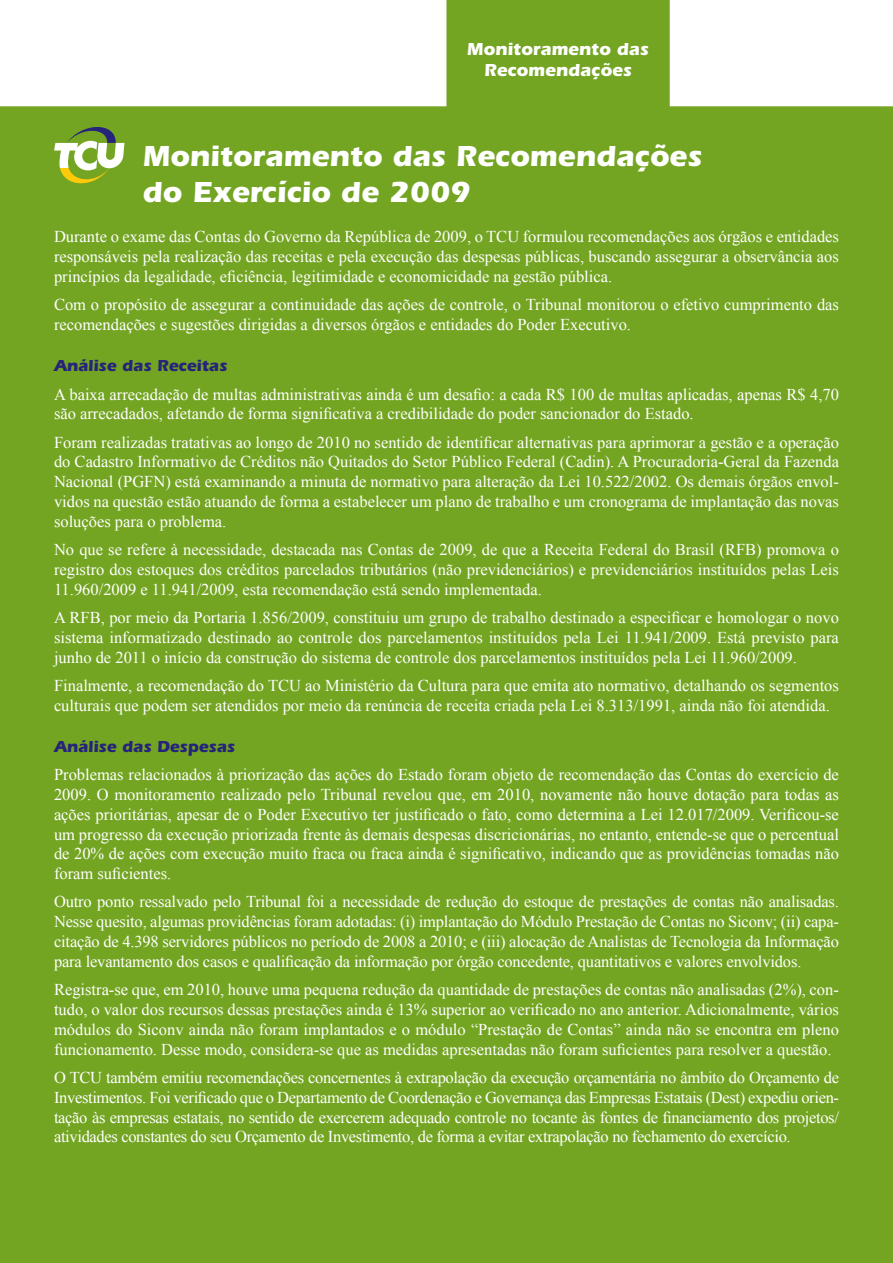
<style>
.page{position:relative;width:893px;height:1263px;background:#73a522}
.page>*{position:absolute;margin:0;border:0;box-sizing:border-box;transform-origin:0 0}
.Nome_da_Ficha{font:700 30px/36px "ITC Eras Std";color:#fff}
.t1{font:700 18px "ITC Eras Std";color:#fff}
.Parágrafo{font:16.5px/19.8px "Times New Roman";color:#fff;text-align:justify}
.Olho_Direita{font:700 16.5px "ITC Eras Std";color:#26237b}
</style>
<div class="page">
<svg style="left:54px;top:121px;width:70px;height:67px"></svg>
<p class="t1" style="left:467px;top:38px;width:183px">Monitoramento das</p>
<p class="t1" style="left:484px;top:60px;width:149px">Recomendações</p>
<p class="Nome_da_Ficha" style="left:142px;top:138px;width:561px">Monitoramento das Recomendações do Exercício de 2009</p>
<p class="Parágrafo" style="left:54px;top:227px;width:786px">Durante o exame das Contas do Governo da República de 2009, o TCU formulou recomendações aos órgãos e entidades responsáveis pela realização das receitas e pela execução das despesas públicas, buscando assegurar a observância aos princípios da legalidade, eficiência, legitimidade e economicidade na gestão pública.</p>
<p class="Parágrafo" style="left:54px;top:295px;width:786px">Com o propósito de assegurar a continuidade das ações de controle, o Tribunal monitorou o efetivo cumprimento das recomendações e sugestões dirigidas a diversos órgãos e entidades do Poder Executivo.</p>
<p class="Olho_Direita" style="left:54px;top:356px;width:175px">Análise das Receitas</p>
<p class="Parágrafo" style="left:54px;top:384px;width:786px">A baixa arrecadação de multas administrativas ainda é um desafio: a cada R$ 100 de multas aplicadas, apenas R$ 4,70 são arrecadados, afetando de forma significativa a credibilidade do poder sancionador do Estado.</p>
<p class="Parágrafo" style="left:54px;top:432px;width:786px">Foram realizadas tratativas ao longo de 2010 no sentido de identificar alternativas para aprimorar a gestão e a operação do Cadastro Informativo de Créditos não Quitados do Setor Público Federal (Cadin). A Procuradoria-Geral da Fazenda Nacional (PGFN) está examinando a minuta de normativo para alteração da Lei 10.522/2002. Os demais órgãos envol&shy;vidos na questão estão atuando de forma a estabelecer um plano de trabalho e um cronograma de implantação das novas soluções para o problema.</p>
<p class="Parágrafo" style="left:54px;top:539px;width:786px">No que se refere à necessidade, destacada nas Contas de 2009, de que a Receita Federal do Brasil (RFB) promova o registro dos estoques dos créditos parcelados tributários (não previdenciários) e previdenciários instituídos pelas Leis 11.960/2009 e 11.941/2009, esta recomendação está sendo implementada.</p>
<p class="Parágrafo" style="left:54px;top:607px;width:786px">A RFB, por meio da Portaria 1.856/2009, constituiu um grupo de trabalho destinado a especificar e homologar o novo sistema informatizado destinado ao controle dos parcelamentos instituídos pela Lei 11.941/2009. Está previsto para junho de 2011 o início da construção do sistema de controle dos parcelamentos instituídos pela Lei 11.960/2009.</p>
<p class="Parágrafo" style="left:54px;top:675px;width:786px">Finalmente, a recomendação do TCU ao Ministério da Cultura para que emita ato normativo, detalhando os segmentos culturais que podem ser atendidos por meio da renúncia de receita criada pela Lei 8.313/1991, ainda não foi atendida.</p>
<p class="Olho_Direita" style="left:54px;top:737px;width:182px">Análise das Despesas</p>
<p class="Parágrafo" style="left:54px;top:764px;width:786px">Problemas relacionados à priorização das ações do Estado foram objeto de recomendação das Contas do exercício de 2009. O monitoramento realizado pelo Tribunal revelou que, em 2010, novamente não houve dotação para todas as ações prioritárias, apesar de o Poder Executivo ter justificado o fato, como determina a Lei 12.017/2009. Verificou-se um progresso da execução priorizada frente às demais despesas discricionárias, no entanto, entende-se que o percentual de 20% de ações com execução muito fraca ou fraca ainda é significativo, indicando que as providências tomadas não foram suficientes.</p>
<p class="Parágrafo" style="left:54px;top:892px;width:786px">Outro ponto ressalvado pelo Tribunal foi a necessidade de redução do estoque de prestações de contas não analisadas.<br>Nesse quesito, algumas providências foram adotadas: (i) implantação do Módulo Prestação de Contas no Siconv; (ii) capa&shy;citação de 4.398 servidores públicos no período de 2008 a 2010; e (iii) alocação de Analistas de Tecnologia da Informação para levantamento dos casos e qualificação da informação por órgão concedente, quantitativos e valores envolvidos.</p>
<p class="Parágrafo" style="left:54px;top:979px;width:786px">Registra-se que, em 2010, houve uma pequena redução da quantidade de prestações de contas não analisadas (2%), con&shy;tudo, o valor dos recursos dessas prestações ainda é 13% superior ao verificado no ano anterior. Adicionalmente, vários módulos do Siconv ainda não foram implantados e o módulo “Prestação de Contas” ainda não se encontra em pleno funcionamento. Desse modo, considera-se que as medidas apresentadas não foram suficientes para resolver a questão.</p>
<p class="Parágrafo" style="left:54px;top:1067px;width:787px">O TCU também emitiu recomendações concernentes à extrapolação da execução orçamentária no âmbito do Orçamento de Investimentos. Foi verificado que o Departamento de Coordenação e Governança das Empresas Estatais (Dest) expediu orien&shy;tação às empresas estatais, no sentido de exercerem adequado controle no tocante às fontes de financiamento dos projetos/ atividades constantes do seu Orçamento de Investimento, de forma a evitar extrapolação no fechamento do exercício.</p>
</div>
